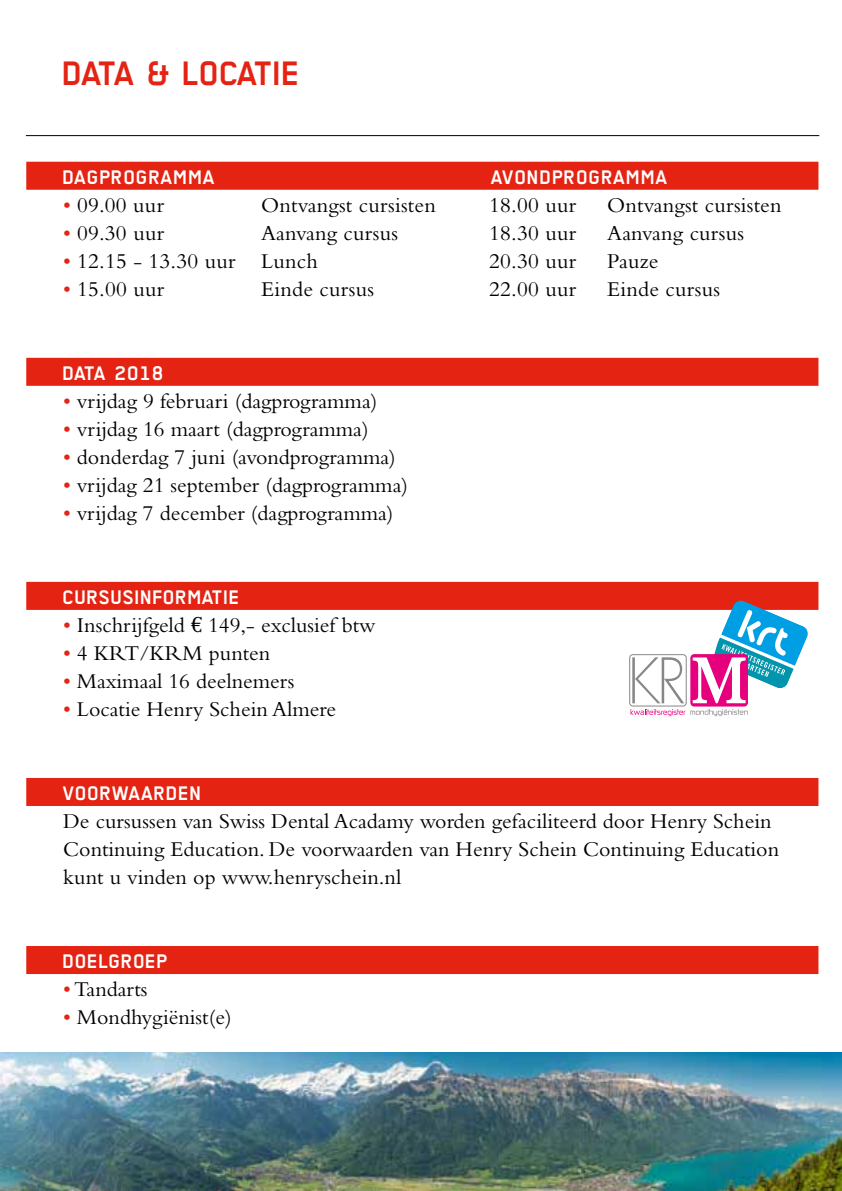
<style>
.page{position:relative;width:842px;height:1191px;background:#fff}
.page>*{position:absolute;margin:0;border:0;box-sizing:border-box;transform-origin:0 0}
.t1{font:700 38px "TRANS";letter-spacing:-.07em;color:#e42313}
.t2{font:22px/28px "Bembo";color:#000}
.t3{font:700 22px "TRANS";color:#fff}
.t4{font:700 22px "TRANS";letter-spacing:-.025em;color:#fff}
.s1{color:#e42313}
.s2{font-family:"Euro Serif"}
</style>
<div class="page">
<hr style="left:26px;top:135px;width:793px;height:1px;background:#000">
<div style="left:26px;top:162px;width:792px;height:28px;background:#e42313"></div>
<div style="left:26px;top:358px;width:792px;height:28px;background:#e42313"></div>
<div style="left:26px;top:582px;width:792px;height:28px;background:#e42313"></div>
<div style="left:26px;top:778px;width:792px;height:28px;background:#e42313"></div>
<div style="left:26px;top:946px;width:792px;height:28px;background:#e42313"></div>
<div style="left:629px;top:654px;width:58px;height:52px;border:1px solid #878787;border-radius:3px"></div>
<svg style="left:632px;top:657px;width:52px;height:46px"></svg>
<svg style="left:631px;top:709px;width:117px;height:7px"></svg>
<svg style="left:691px;top:654px;width:56px;height:52px"></svg>
<div style="left:690px;top:654px;width:58px;height:52px;border:1px solid #e6007d;border-radius:3px"></div>
<svg style="left:693px;top:600px;width:117px;height:103px"></svg>
<img style="left:0;top:1052px;width:842px;height:139px">
<h1 class="t1" style="left:63px;top:53px;width:240px">DATA &amp; LOCATIE</h1>
<p class="t3" style="left:63px;top:166px;width:154px">DAGPROGRAMMA</p>
<p class="t3" style="left:491px;top:166px;width:179px">AVONDPROGRAMMA</p>
<p class="t2" style="left:63px;top:191px;width:102px"><span class="s1">•</span> 09.00 uur</p>
<p class="t2" style="left:261px;top:191px;width:176px">Ontvangst cursisten</p>
<p class="t2" style="left:489px;top:191px;width:88px">18.00 uur</p>
<p class="t2" style="left:607px;top:191px;width:176px">Ontvangst cursisten</p>
<p class="t2" style="left:63px;top:219px;width:102px"><span class="s1">•</span> 09.30 uur</p>
<p class="t2" style="left:261px;top:219px;width:138px">Aanvang cursus</p>
<p class="t2" style="left:489px;top:219px;width:88px">18.30 uur</p>
<p class="t2" style="left:607px;top:219px;width:138px">Aanvang cursus</p>
<p class="t2" style="left:63px;top:247px;width:256px"><span class="s1">•</span> 12.15 - 13.30 uur Lunch</p>
<p class="t2" style="left:489px;top:247px;width:88px">20.30 uur</p>
<p class="t2" style="left:607px;top:247px;width:53px">Pauze</p>
<p class="t2" style="left:63px;top:275px;width:102px"><span class="s1">•</span> 15.00 uur</p>
<p class="t2" style="left:261px;top:275px;width:114px">Einde cursus</p>
<p class="t2" style="left:489px;top:275px;width:88px">22.00 uur</p>
<p class="t2" style="left:607px;top:275px;width:114px">Einde cursus</p>
<p class="t4" style="left:63px;top:362px;width:102px">DATA 2018</p>
<p class="t2" style="left:63px;top:387px;width:316px"><span class="s1">•</span> vrijdag 9 februari (dagprogramma)</p>
<p class="t2" style="left:63px;top:415px;width:307px"><span class="s1">•</span> vrijdag 16 maart (dagprogramma)</p>
<p class="t2" style="left:63px;top:443px;width:334px"><span class="s1">•</span> donderdag 7 juni (avondprogramma)</p>
<p class="t2" style="left:63px;top:471px;width:346px"><span class="s1">•</span> vrijdag 21 september (dagprogramma)</p>
<p class="t2" style="left:63px;top:499px;width:332px"><span class="s1">•</span> vrijdag 7 december (dagprogramma)</p>
<p class="t3" style="left:63px;top:586px;width:179px">CURSUSINFORMATIE</p>
<p class="t2" style="left:63px;top:611px;width:314px"><span class="s1">•</span> Inschrijfgeld <span class="s2">€</span> 149,- exclusief btw</p>
<p class="t2" style="left:63px;top:639px;width:209px"><span class="s1">•</span> 4 KRT/KRM punten</p>
<p class="t2" style="left:63px;top:667px;width:233px"><span class="s1">•</span> Maximaal 16 deelnemers</p>
<p class="t2" style="left:63px;top:695px;width:274px"><span class="s1">•</span> Locatie Henry Schein Almere</p>
<p class="t3" style="left:63px;top:782px;width:141px">VOORWAARDEN</p>
<p class="t2" style="left:63px;top:807px;width:717px">De cursussen van Swiss Dental Acadamy worden gefaciliteerd door Henry Schein<br>Continuing Education. De voorwaarden van Henry Schein Continuing Education kunt u vinden op www.henryschein.nl</p>
<p class="t3" style="left:63px;top:950px;width:107px">DOELGROEP</p>
<p class="t2" style="left:63px;top:975px;width:86px"><span class="s1">•</span> Tandarts</p>
<p class="t2" style="left:63px;top:1003px;width:170px"><span class="s1">•</span> Mondhygiënist(e)</p>
</div>
